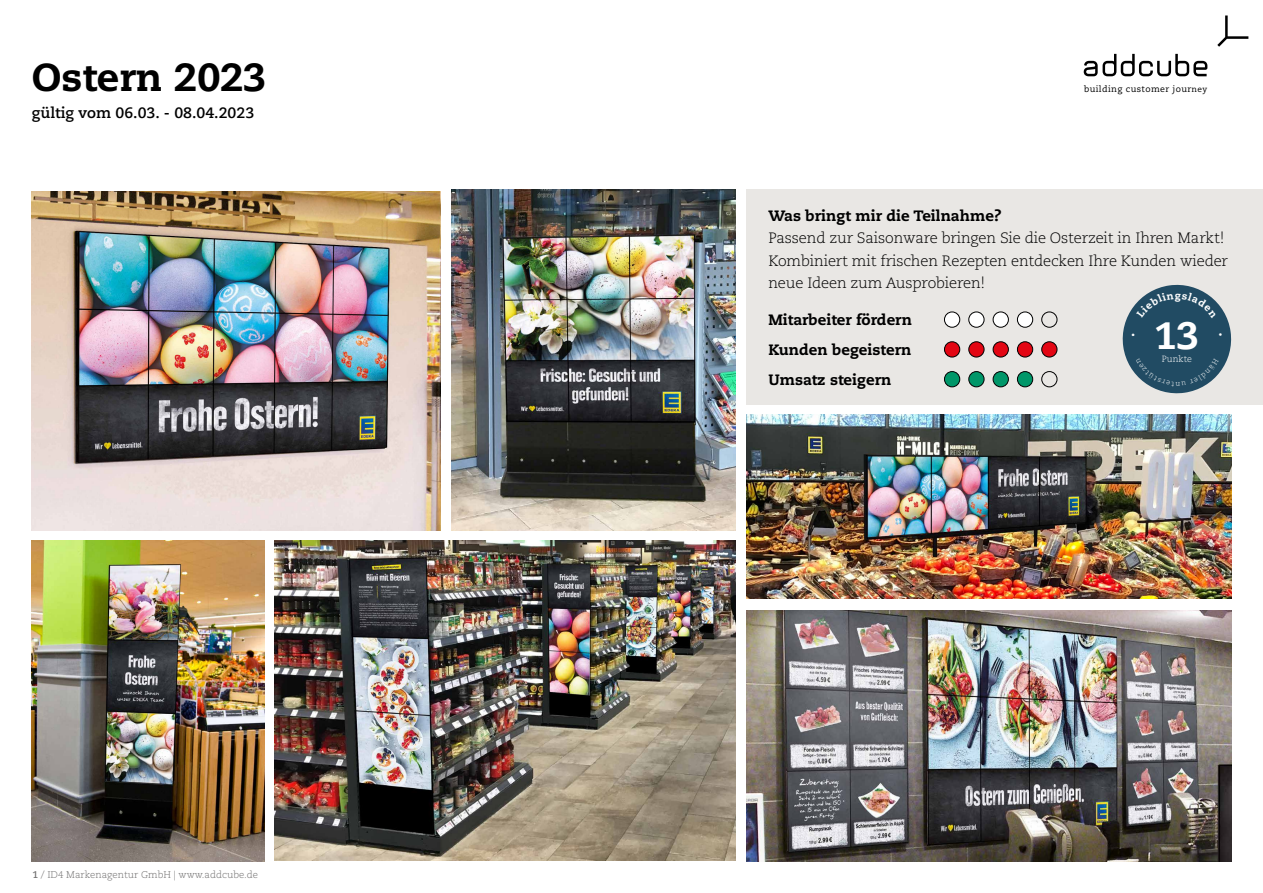
<style>
.page{position:relative;width:1263px;height:893px;background:#fff}
.page>*{position:absolute;margin:0;border:0;box-sizing:border-box;transform-origin:0 0}
.t1{font:800 39px "Caecilia";color:#000}
.t2{font:800 38.03px "Caecilia";color:#fff}
.t3{font:300 15px/22.5px "Caecilia";letter-spacing:-.01em;color:#000}
.t4{font:800 15px/30px "Caecilia";color:#000;text-align:justify}
.t5{font:700 15px "Caecilia";color:#000}
.t6{font:300 9.75px "Caecilia";color:#706f6f}
.t7{font:300 9px "Caecilia";color:#fff}
.t8{font:8.77px "Caecilia";letter-spacing:.05em;color:#000}
.s1{font-weight:700}
.s2{font-size:8.32px}
</style>
<div class="page">
<img style="left:32px;top:541px;width:232px;height:320px">
<svg style="left:1217px;top:16px;width:31px;height:31px"></svg>
<svg style="left:1084px;top:54px;width:123px;height:22px"></svg>
<img style="left:747px;top:415px;width:484px;height:183px">
<img style="left:747px;top:610px;width:484px;height:251px">
<img style="left:274px;top:540px;width:462px;height:320px">
<img style="left:451px;top:190px;width:285px;height:340px">
<img style="left:32px;top:191px;width:408px;height:339px">
<div style="left:747px;top:190px;width:516px;height:215px;background:#e9e7e4"></div>
<div style="left:944px;top:312px;width:16px;height:15px;background:#fff;border-radius:50%"></div>
<div style="left:944px;top:312px;width:16px;height:15px;border:1px solid #000;border-radius:50%"></div>
<div style="left:944px;top:342px;width:16px;height:15px;background:#e30613;border-radius:50%"></div>
<div style="left:944px;top:342px;width:16px;height:15px;border:1px solid #000;border-radius:50%"></div>
<div style="left:969px;top:312px;width:15px;height:15px;background:#fff;border-radius:50%"></div>
<div style="left:969px;top:312px;width:15px;height:15px;border:1px solid #000;border-radius:50%"></div>
<div style="left:969px;top:342px;width:15px;height:15px;background:#e30613;border-radius:50%"></div>
<div style="left:969px;top:342px;width:15px;height:15px;border:1px solid #000;border-radius:50%"></div>
<div style="left:993px;top:312px;width:15px;height:15px;background:#fff;border-radius:50%"></div>
<div style="left:993px;top:312px;width:15px;height:15px;border:1px solid #000;border-radius:50%"></div>
<div style="left:993px;top:342px;width:15px;height:15px;background:#e30613;border-radius:50%"></div>
<div style="left:993px;top:342px;width:15px;height:15px;border:1px solid #000;border-radius:50%"></div>
<div style="left:1017px;top:312px;width:16px;height:15px;background:#fff;border-radius:50%"></div>
<div style="left:1017px;top:312px;width:16px;height:15px;border:1px solid #000;border-radius:50%"></div>
<div style="left:1017px;top:342px;width:16px;height:15px;background:#e30613;border-radius:50%"></div>
<div style="left:1017px;top:342px;width:16px;height:15px;border:1px solid #000;border-radius:50%"></div>
<div style="left:1042px;top:312px;width:15px;height:15px;border:1px solid #000;border-radius:50%"></div>
<div style="left:944px;top:372px;width:16px;height:15px;background:#009769;border-radius:50%"></div>
<div style="left:944px;top:371px;width:16px;height:16px;border:1px solid #000;border-radius:50%"></div>
<div style="left:969px;top:372px;width:15px;height:15px;background:#009769;border-radius:50%"></div>
<div style="left:969px;top:371px;width:15px;height:16px;border:1px solid #000;border-radius:50%"></div>
<div style="left:993px;top:372px;width:15px;height:15px;background:#009769;border-radius:50%"></div>
<div style="left:993px;top:371px;width:15px;height:16px;border:1px solid #000;border-radius:50%"></div>
<div style="left:1017px;top:372px;width:16px;height:15px;background:#009769;border-radius:50%"></div>
<div style="left:1017px;top:371px;width:16px;height:16px;border:1px solid #000;border-radius:50%"></div>
<div style="left:1042px;top:371px;width:15px;height:16px;border:1px solid #000;border-radius:50%"></div>
<div style="left:1042px;top:342px;width:15px;height:15px;background:#e30613;border-radius:50%"></div>
<div style="left:1042px;top:342px;width:15px;height:15px;border:1px solid #000;border-radius:50%"></div>
<svg style="left:1122px;top:284px;width:110px;height:110px"></svg>
<h1 class="t1" style="left:32px;top:53px;width:236px">Ostern 2023</h1>
<p class="t5" style="left:32px;top:104px;width:224px">gültig vom 06.03. - 08.04.2023</p>
<p class="t6" style="left:32px;top:869px;width:227px"><span class="s1">1</span> / ID4 Markenagentur GmbH | www.addcube.de</p>
<p class="t8" style="left:1084px;top:84px;width:125px">building customer jour<span class="s2">ney</span></p>
<p class="t4" style="left:768px;top:200px;width:234px">Was bringt mir die Teilnahme?</p>
<p class="t3" style="left:768px;top:227px;width:461px">Passend zur Saisonware bringen Sie die Osterzeit in Ihren Markt!<br>Kombiniert mit frischen Rezepten entdecken Ihre Kunden wieder neue Ideen zum Ausprobieren!</p>
<p class="t4" style="left:768px;top:305px;width:145px">Mitarbeiter fördern Kunden begeistern Umsatz steigern</p>
<h2 class="t2" style="left:1154px;top:312px;width:47px">13</h2>
<p class="t7" style="left:1162px;top:354px;width:32px">Punkte</p>
</div>
